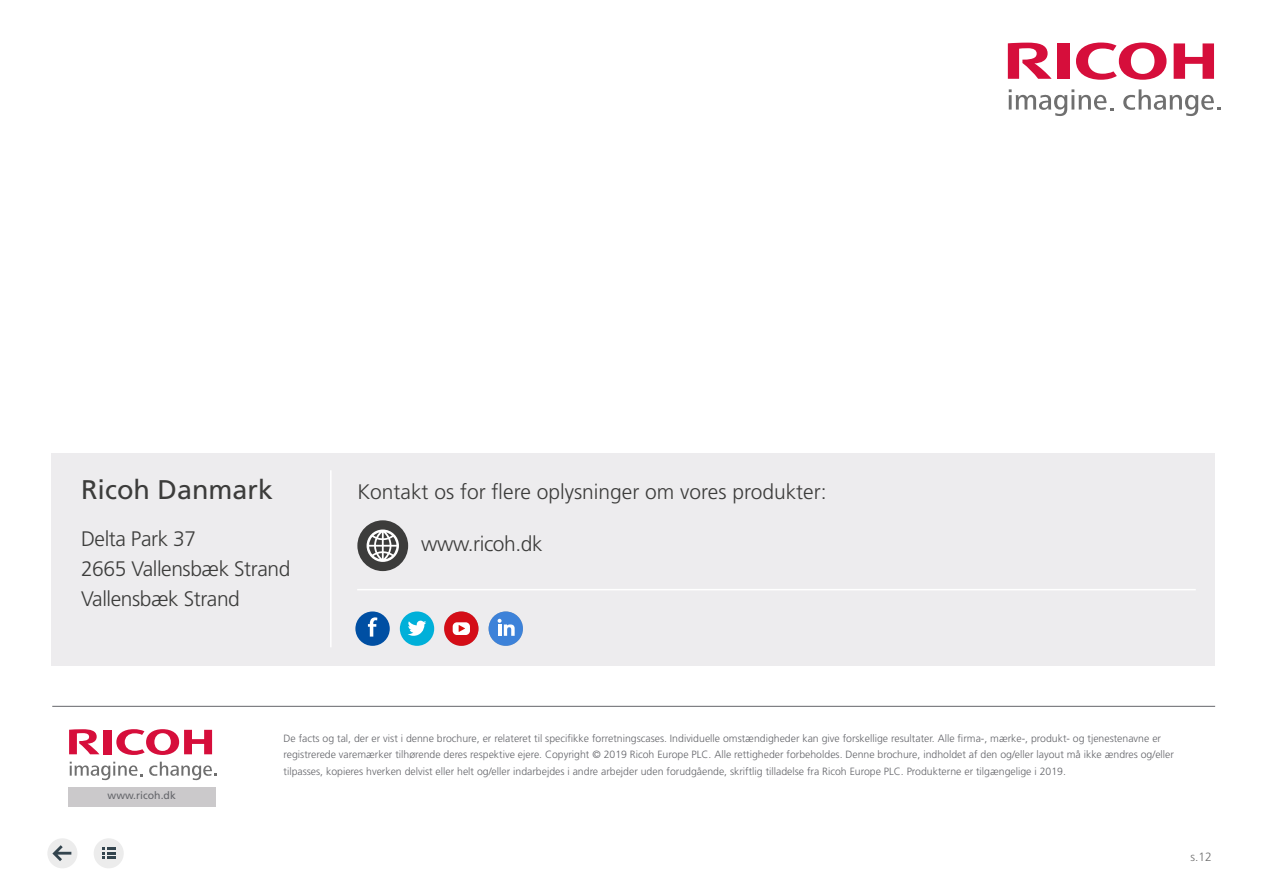
<style>
.page{position:relative;width:1263px;height:893px;background:#fff}
.page>*{position:absolute;margin:0;border:0;box-sizing:border-box;transform-origin:0 0}
.t1{font:27px "Frutiger";color:#3c3c3b}
.t2{font:300 21px/30px "Frutiger";letter-spacing:-.02em;color:#3c3c3b}
.t3{font:300 21px "Frutiger";color:#3c3c3b}
.t4{font:300 12px "Frutiger";color:#6f6f6f}
.t5{font:300 10.5px/16.5px "Frutiger";color:#64656a}
.t6{font:10.5px "Frutiger";color:#64656a}
</style>
<div class="page">
<svg style="left:1076px;top:43px;width:90px;height:37px"></svg>
<svg style="left:1173px;top:43px;width:41px;height:36px"></svg>
<div style="left:1057px;top:43px;width:12px;height:36px;background:#d60e3b"></div>
<svg style="left:1008px;top:43px;width:44px;height:36px"></svg>
<svg style="left:1009px;top:89px;width:104px;height:27px"></svg>
<svg style="left:1123px;top:89px;width:97px;height:27px"></svg>
<svg style="left:47px;top:838px;width:30px;height:30px"></svg>
<svg style="left:94px;top:838px;width:30px;height:30px"></svg>
<div style="left:51px;top:453px;width:1164px;height:213px;background:#edecee"></div>
<svg style="left:116px;top:729px;width:96px;height:26px"></svg>
<div style="left:103px;top:730px;width:9px;height:24px;background:#d60e3b"></div>
<svg style="left:69px;top:729px;width:30px;height:25px"></svg>
<svg style="left:70px;top:762px;width:72px;height:18px"></svg>
<svg style="left:149px;top:762px;width:68px;height:18px"></svg>
<div style="left:68px;top:788px;width:147px;height:19px;background:#cbc9cb"></div>
<hr style="left:52px;top:706px;width:1163px;height:1px;background:#64656a">
<hr style="left:330px;top:470px;width:2px;height:177px;background:#fff">
<hr style="left:357px;top:589px;width:839px;height:1px;background:#fff">
<div style="left:357px;top:520px;width:51px;height:51px;background:#3c3c3b;border-radius:50%"></div>
<svg style="left:367px;top:529px;width:32px;height:33px"></svg>
<div style="left:355px;top:611px;width:35px;height:35px;background:#004fa3;border-radius:50%"></div>
<svg style="left:368px;top:617px;width:9px;height:20px"></svg>
<div style="left:400px;top:611px;width:34px;height:35px;background:#00b0d9;border-radius:50%"></div>
<svg style="left:408px;top:621px;width:18px;height:15px"></svg>
<div style="left:444px;top:611px;width:34px;height:35px;background:#d40d17;border-radius:50%"></div>
<div style="left:453px;top:622px;width:17px;height:13px;background:#fff;border-radius:4px"></div>
<svg style="left:459px;top:625px;width:6px;height:7px"></svg>
<div style="left:489px;top:611px;width:34px;height:35px;background:#3d82d9;border-radius:50%"></div>
<svg style="left:497px;top:619px;width:18px;height:17px"></svg>
<h1 class="t1" style="left:81px;top:473px;width:194px">Ricoh Danmark</h1>
<h2 class="t2" style="left:81px;top:524px;width:211px">Delta Park 37<br>2665 Vallensbæk Strand<br>Vallensbæk Strand</h2>
<h2 class="t3" style="left:357px;top:480px;width:471px">Kontakt os for flere oplysninger om vores produkter:</h2>
<h2 class="t2" style="left:421px;top:529px;width:123px">www.ricoh.dk</h2>
<p class="t6" style="left:108px;top:789px;width:70px">www.ricoh.dk</p>
<p class="t5" style="left:284px;top:730px;width:892px">De facts og tal, der er vist i denne brochure, er relateret til specifikke forretningscases. Individuelle omstændigheder kan give forskellige resultater. Alle firma-, mærke-, produkt- og tjenestenavne er registrerede varemærker tilhørende deres respektive ejere. Copyright © 2019 Ricoh Europe PLC. Alle rettigheder forbeholdes. Denne brochure, indholdet af den og/eller layout må ikke ændres og/eller tilpasses, kopieres hverken delvist eller helt og/eller indarbejdes i andre arbejder uden forudgående, skriftlig tilladelse fra Ricoh Europe PLC. Produkterne er tilgængelige i 2019.</p>
<p class="t4" style="left:1190px;top:850px;width:23px">s.12</p>
</div>
